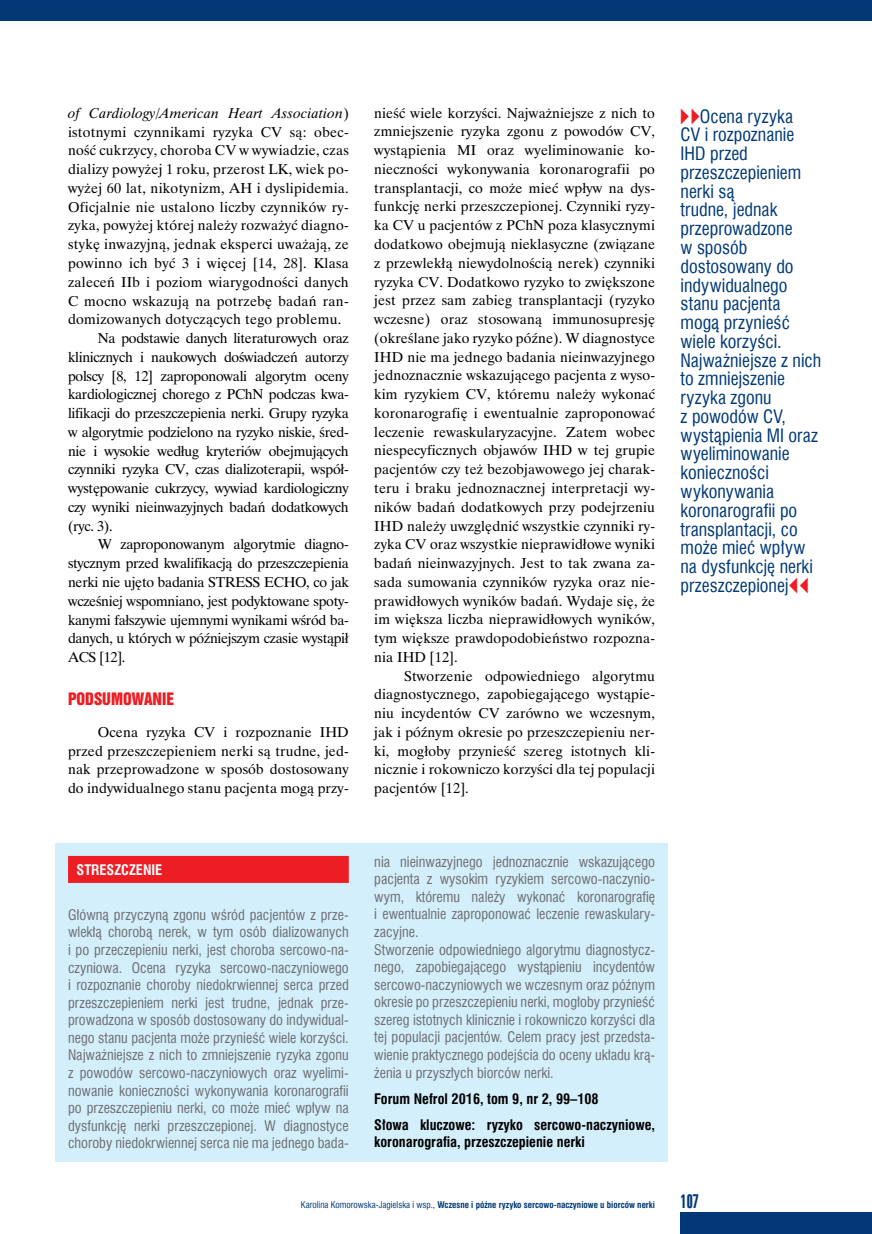
<style>
.page{position:relative;width:872px;height:1234px;background:#fff}
.page>*{position:absolute;margin:0;border:0;box-sizing:border-box;transform-origin:0 0}
.t1{font:18px/18.8px "Swis 721 Cn EU";color:#003976}
.t2{font:18px "Swis 924 EU";color:#003976}
.t3{font:15.75px "Swis 921 EU";color:#ed1d24}
.t4{font:14.25px/18.8px "Time Ibis EE";letter-spacing:-.02em;color:#000;text-align:justify}
.t5{font:14.25px/17.5px "Swis 721 Cn EU";color:#6d6e71;text-align:justify}
.t6{font:14.25px "Time Ibis EE";letter-spacing:.02em;color:#000}
.t7{font:700 14.25px/26.1px "Swis 721 Cn EU";color:#000}
.t8{font:italic 14.25px "Time Ibis EE";letter-spacing:.02em;color:#000}
.t9{font:700 14.25px "Swis 721 Cn EU";color:#fff}
.t10{font:700 9px "Swis 721 Cn EU";color:#003976}
.s1{font-style:normal}
.s2{font-family:"Newspaper Pi";color:#ed1d24}
.s3{font-weight:400}
</style>
<div class="page">
<div style="left:680px;top:1212px;width:192px;height:21px;background:#003976"></div>
<div style="left:0;top:0;width:872px;height:21px;background:#003976"></div>
<div style="left:55px;top:843px;width:613px;height:318px;background:#d4effc"></div>
<div style="left:68px;top:855px;width:281px;height:27px;background:#ed1d24"></div>
<p class="t8" style="left:68px;top:104px;width:282px">of Cardiology/American Heart Association<span class="s1">)</span></p>
<p class="t6" style="left:68px;top:123px;width:282px">istotnymi czynnikami ryzyka CV są: obec-</p>
<p class="t6" style="left:68px;top:142px;width:282px">ność cukrzycy, choroba CV w wywiadzie, czas</p>
<p class="t6" style="left:68px;top:160px;width:282px">dializy powyżej 1 roku, przerost LK, wiek po-</p>
<p class="t6" style="left:68px;top:179px;width:282px">wyżej 60 lat, nikotynizm, AH i dyslipidemia.</p>
<p class="t6" style="left:68px;top:198px;width:282px">Oficjalnie nie ustalono liczby czynników ry-</p>
<p class="t6" style="left:68px;top:217px;width:282px">zyka, powyżej której należy rozważyć diagno-</p>
<p class="t6" style="left:68px;top:235px;width:282px">stykę inwazyjną, jednak eksperci uważają, ze</p>
<p class="t6" style="left:68px;top:254px;width:282px">powinno ich być 3 i więcej [14, 28]. Klasa</p>
<p class="t6" style="left:68px;top:273px;width:282px">zaleceń IIb i poziom wiarygodności danych</p>
<p class="t6" style="left:68px;top:292px;width:282px">C mocno wskazują na potrzebę badań ran-</p>
<p class="t6" style="left:68px;top:310px;width:275px">domizowanych dotyczących tego problemu.</p>
<p class="t4" style="left:98px;top:328px;width:252px">Na podstawie danych literaturowych oraz</p>
<p class="t4" style="left:68px;top:347px;width:282px">klinicznych i naukowych doświadczeń autorzy</p>
<p class="t4" style="left:68px;top:366px;width:282px">polscy [8, 12] zaproponowali algorytm oceny</p>
<p class="t4" style="left:68px;top:385px;width:282px">kardiologicznej chorego z PChN podczas kwa-</p>
<p class="t4" style="left:68px;top:403px;width:282px">lifikacji do przeszczepienia nerki. Grupy ryzyka</p>
<p class="t4" style="left:68px;top:422px;width:282px">w algorytmie podzielono na ryzyko niskie, śred-</p>
<p class="t4" style="left:68px;top:441px;width:282px">nie i wysokie według kryteriów obejmujących</p>
<p class="t4" style="left:68px;top:460px;width:282px">czynniki ryzyka CV, czas dializoterapii, współ-</p>
<p class="t4" style="left:68px;top:478px;width:282px">występowanie cukrzycy, wywiad kardiologiczny</p>
<p class="t4" style="left:68px;top:497px;width:282px">czy wyniki nieinwazyjnych badań dodatkowych</p>
<p class="t4" style="left:68px;top:516px;width:46px">(ryc. 3).</p>
<p class="t4" style="left:98px;top:535px;width:252px">W zaproponowanym algorytmie diagno-</p>
<p class="t4" style="left:68px;top:553px;width:282px">stycznym przed kwalifikacją do przeszczepienia</p>
<p class="t4" style="left:68px;top:572px;width:282px">nerki nie ujęto badania STRESS ECHO, co jak</p>
<p class="t4" style="left:68px;top:591px;width:282px">wcześniej wspomniano, jest podyktowane spoty-</p>
<p class="t4" style="left:68px;top:610px;width:282px">kanymi fałszywie ujemnymi wynikami wśród ba-</p>
<p class="t4" style="left:68px;top:628px;width:282px">danych, u których w późniejszym czasie wystąpił</p>
<p class="t4" style="left:68px;top:647px;width:59px">ACS [12].</p>
<p class="t3" style="left:68px;top:688px;width:107px">PODSUMOWANIE</p>
<p class="t4" style="left:68px;top:722px;width:282px;text-indent:30px">Ocena ryzyka CV i rozpoznanie IHD przed przeszczepieniem nerki są trudne, jed&shy;nak przeprowadzone w sposób dostosowany do indywidualnego stanu pacjenta mogą przy-</p>
<p class="t9" style="left:77px;top:861px;width:87px">STRESZCZENIE</p>
<p class="t5" style="left:68px;top:905px;width:282px">Główną przyczyną zgonu wśród pacjentów z prze&shy;wlekłą chorobą nerek, w tym osób dializowanych i po przeczepieniu nerki, jest choroba sercowo-na&shy;czyniowa. Ocena ryzyka sercowo-naczyniowego i rozpoznanie choroby niedokrwiennej serca przed przeszczepieniem nerki jest trudne, jednak prze&shy;prowadzona w sposób dostosowany do indywidual&shy;nego stanu pacjenta może przynieść wiele korzyści.<br>Najważniejsze z nich to zmniejszenie ryzyka zgonu z powodów sercowo-naczyniowych oraz wyelimi&shy;nowanie konieczności wykonywania koronarografii po przeszczepieniu nerki, co może mieć wpływ na dysfunkcję nerki przeszczepionej. W diagnostyce choroby niedokrwiennej serca nie ma jednego bada-</p>
<p class="t4" style="left:374px;top:103px;width:282px">nieść wiele korzyści. Najważniejsze z nich to zmniejszenie ryzyka zgonu z powodów CV, wystąpienia MI oraz wyeliminowanie ko&shy;nieczności wykonywania koronarografii po transplantacji, co może mieć wpływ na dys&shy;funkcję nerki przeszczepionej. Czynniki ryzy&shy;ka CV u pacjentów z PChN poza klasycznymi dodatkowo obejmują nieklasyczne (związane z przewlekłą niewydolnością nerek) czynniki ryzyka CV. Dodatkowo ryzyko to zwiększone jest przez sam zabieg transplantacji (ryzyko wczesne) oraz stosowaną immunosupresję (określane jako ryzyko późne). W diagnostyce IHD nie ma jednego badania nieinwazyjnego jednoznacznie wskazującego pacjenta z wyso&shy;kim ryzykiem CV, któremu należy wykonać koronarografię i ewentualnie zaproponować leczenie rewaskularyzacyjne. Zatem wobec niespecyficznych objawów IHD w tej grupie pacjentów czy też bezobjawowego jej charak&shy;teru i braku jednoznacznej interpretacji wy&shy;ników badań dodatkowych przy podejrzeniu IHD należy uwzględnić wszystkie czynniki ry&shy;zyka CV oraz wszystkie nieprawidłowe wyniki badań nieinwazyjnych. Jest to tak zwana za&shy;sada sumowania czynników ryzyka oraz nie&shy;prawidłowych wyników badań. Wydaje się, że im większa liczba nieprawidłowych wyników, tym większe prawdopodobieństwo rozpozna&shy;nia IHD [12].</p>
<p class="t4" style="left:374px;top:666px;width:282px;text-indent:30px">Stworzenie odpowiedniego algorytmu diagnostycznego, zapobiegającego wystąpie&shy;niu incydentów CV zarówno we wczesnym, jak i późnym okresie po przeszczepieniu ner&shy;ki, mogłoby przynieść szereg istotnych kli&shy;nicznie i rokowniczo korzyści dla tej populacji pacjentów [12].</p>
<p class="t5" style="left:374px;top:852px;width:282px;text-align:left">nia nieinwazyjnego jednoznacznie wskazującego pacjenta z wysokim ryzykiem sercowo-naczynio&shy;wym, któremu należy wykonać koronarografię i ewentualnie zaproponować leczenie rewaskulary&shy;zacyjne.<br>Stworzenie odpowiedniego algorytmu diagnostycz&shy;nego, zapobiegającego wystąpieniu incydentów sercowo-naczyniowych we wczesnym oraz późnym okresie po przeszczepieniu nerki, mogłoby przynieść szereg istotnych klinicznie i rokowniczo korzyści dla tej populacji pacjentów. Celem pracy jest przedsta&shy;wienie praktycznego podejścia do oceny układu krą&shy;żenia u przyszłych biorców nerki.</p>
<p class="t7" style="left:374px;top:1085px;width:282px">Forum Nefrol 2016, tom 9, nr 2, 99–108<br>Słowa kluczowe: ryzyko sercowo-naczyniowe,</p>
<p class="t7" style="left:374px;top:1129px;width:212px">koronarografia, przeszczepienie nerki</p>
<p class="t1" style="left:680px;top:107px;width:142px"><span class="s2">VV</span>Ocena ryzyka<br>CV i rozpoznanie<br>IHD przed przeszczepieniem nerki są<br>trudne, jednak przeprowadzone<br>w sposób dostosowany do indywidualnego stanu pacjenta mogą przynieść wiele korzyści.<br>Najważniejsze z nich to zmniejszenie ryzyka zgonu<br>z powodów CV, wystąpienia MI oraz wyeliminowanie konieczności wykonywania koronarografii po transplantacji, co może mieć wpływ na dysfunkcję nerki przeszczepionej<span class="s2">CC</span></p>
<p class="t10" style="left:301px;top:1198px;width:355px"><span class="s3">Karolina Komorowska-Jagielska i wsp.,</span> Wczesne i późne ryzyko sercowo-naczyniowe u biorców nerki</p>
<p class="t2" style="left:680px;top:1189px;width:20px">107</p>
</div>
